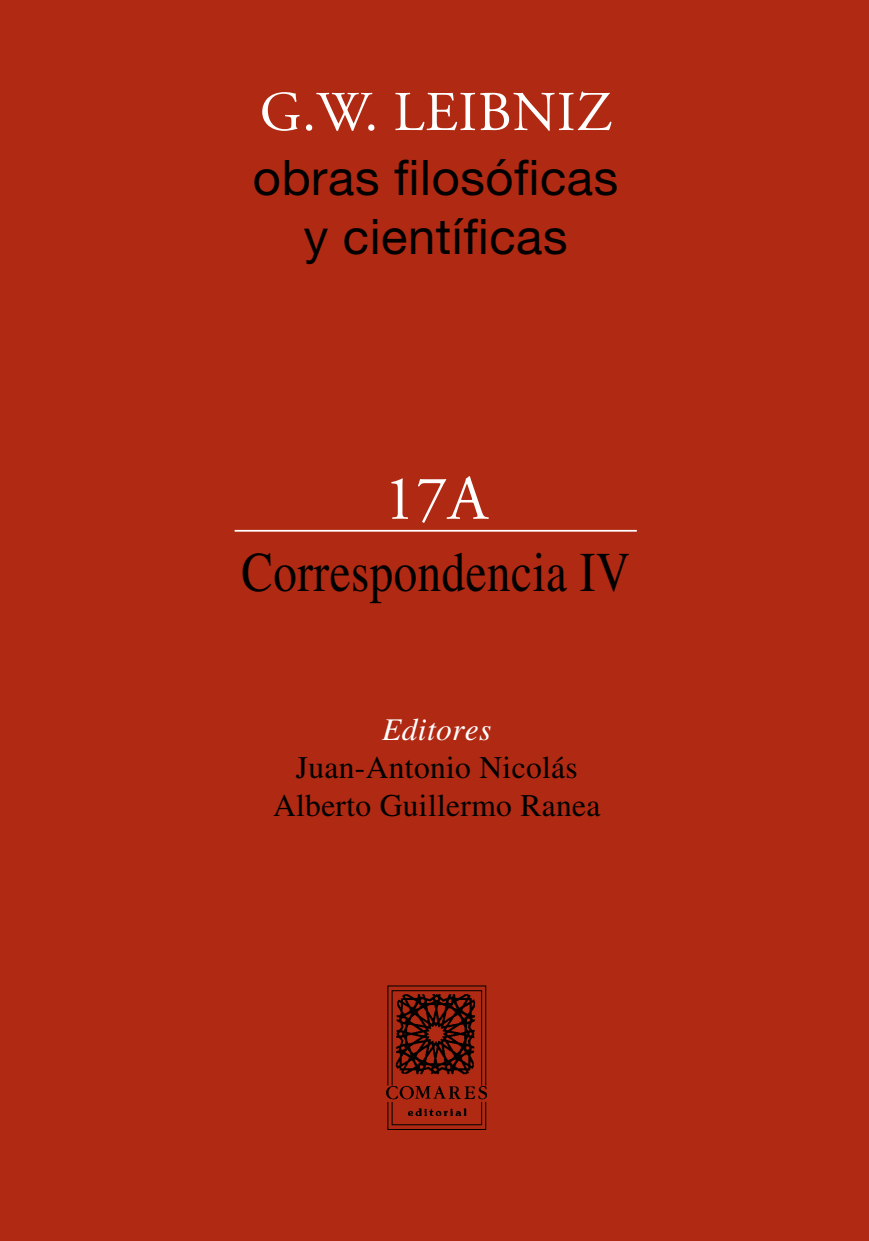
<style>
.page{position:relative;width:869px;height:1241px;background:#fff}
.page>*{position:absolute;margin:0;border:0;box-sizing:border-box;transform-origin:0 0}
.t1{font:63px "Adobe Garamond Pro";color:#fff}
.t2{font:56px "Times";letter-spacing:.01em;color:#000;scale:.84 1}
.t3{font:56px "Adobe Garamond Pro";letter-spacing:.01em;color:#fff}
.t4{font:49px/58.8px "Helvetica Neue LT Std";letter-spacing:.01em;color:#000;text-align:center}
.t5{font:31.5px/37.8px "Times";letter-spacing:.01em;color:#000;text-align:center}
.t6{font:italic 31.5px "Times";letter-spacing:.01em;color:#fff}
</style>
<div class="page">
<div style="left:0;top:0;width:868px;height:1240px;background:#b02912"></div>
<hr style="left:234px;top:530px;width:402px;height:1px;background:#fff">
<div style="left:391px;top:990px;width:90px;height:134px;border:1px solid #000"></div>
<div style="left:383px;top:1085px;width:106px;height:16px;background:#b02912;border:2px solid #b02912"></div>
<img style="left:386px;top:993px;width:100px;height:122px">
<h2 class="t3" style="left:259px;top:79px;width:354px">G.W. LEIBNIZ</h2>
<h3 class="t4" style="left:253px;top:148px;width:367px">obras filosóficas y científicas</h3>
<h1 class="t1" style="left:384px;top:461px;width:105px">17A</h1>
<h2 class="t2" style="left:241px;top:540px;width:464px">Correspondencia IV</h2>
<p class="t6" style="left:382px;top:712px;width:110px">Editores</p>
<p class="t5" style="left:273px;top:748px;width:329px">Juan-Antonio Nicolás<br>Alberto Guillermo Ranea</p>
</div>
